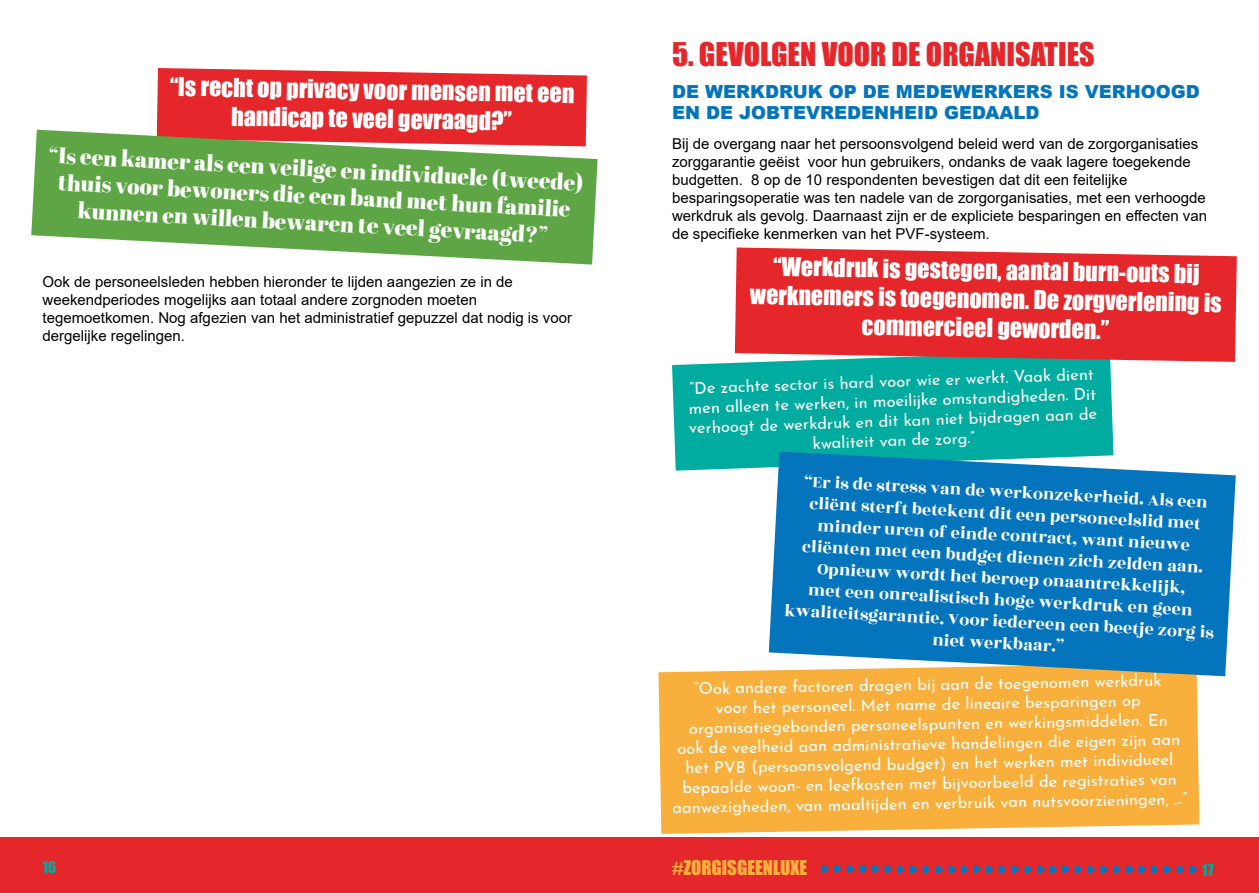
<style>
.page{position:relative;width:1259px;height:893px;background:#fff}
.page>*{position:absolute;margin:0;border:0;box-sizing:border-box;transform-origin:0 0}
.t1{font:30px "Impact";color:#e5272b}
.t2{font:24px/28.8px "Impact";color:#fff;text-align:center}
.t3{font:22.5px/27px "Abril Fatface";color:#fff;text-align:center}
.t4{font:18.75px "Impact";color:#f8af3c}
.t5{font:18px/21.6px "Rozha One";color:#fff;text-align:center}
.t6{font:900 18px/21.6px "Arial";color:#0475bc}
.t7{font:16.5px/19.8px "Josefin Sans";color:#fff;text-align:center}
.t8{font:15px/18px "Arial";color:#000}
.t9{font:15px "Impact";color:#00ac9f}
</style>
<div class="page">
<svg style="left:157px;top:68px;width:430px;height:62px;background:#e63438"></svg>
<svg style="left:31px;top:130px;width:566px;height:135px;background:#80aa5f"></svg>
<div style="left:0;top:838px;width:1259px;height:55px;background:#e5272b"></div>
<div style="left:658px;top:670px;width:542px;height:164px;background:#f8af3c"></div>
<div style="left:672px;top:350px;width:441px;height:121px;background:#00ac9f"></div>
<svg style="left:769px;top:451px;width:466px;height:225px;background:#1d81bc"></svg>
<svg style="left:735px;top:247px;width:501px;height:115px;background:#e1373a"></svg>
<svg style="left:820px;top:865px;width:377px;height:9px"></svg>
<h2 class="t2" style="left:170px;top:71px;width:406px;rotate:1deg">“Is recht op privacy voor mensen met een handicap te veel gevraagd?”</h2>
<h3 class="t3" style="left:49px;top:141px;width:537px;rotate:3deg">“Is een kamer als een veilige en individuele (tweede) thuis voor bewoners die een band met hun familie kunnen en willen bewaren te veel gevraagd?”</h3>
<p class="t8" style="left:43px;top:273px;width:531px">Ook de personeelsleden hebben hieronder te lijden aangezien ze in de weekendperiodes mogelijks aan totaal andere zorgnoden moeten tegemoetkomen. Nog afgezien van het administratief gepuzzel dat nodig is voor dergelijke regelingen.</p>
<h1 class="t1" style="left:672px;top:31px;width:424px">5. GEVOLGEN VOOR DE ORGANISATIES</h1>
<p class="t6" style="left:672px;top:80px;width:529px">DE WERKDRUK OP DE MEDEWERKERS IS VERHOOGD<br>EN DE JOBTEVREDENHEID GEDAALD</p>
<p class="t8" style="left:672px;top:135px;width:536px">Bij de overgang naar het persoonsvolgend beleid werd van de zorgorganisaties zorggarantie geëist voor hun gebruikers, ondanks de vaak lagere toegekende budgetten. 8 op de 10 respondenten bevestigen dat dit een feitelijke besparingsoperatie was ten nadele van de zorgorganisaties, met een verhoogde werkdruk als gevolg. Daarnaast zijn er de expliciete besparingen en effecten van de specifieke kenmerken van het PVF-systeem.</p>
<h2 class="t2" style="left:751px;top:251px;width:473px;rotate:1deg">“Werkdruk is gestegen, aantal burn-outs bij werknemers is toegenomen. De zorgverlening is commercieel geworden.”</h2>
<p class="t7" style="left:687px;top:377px;width:410px;rotate:-2deg">“De zachte sector is hard voor wie er werkt. Vaak dient men alleen te werken, in moeilijke omstandigheden. Dit verhoogt de werkdruk en dit kan niet bijdragen aan de kwaliteit van de zorg.”</p>
<p class="t5" style="left:792px;top:470px;width:431px;rotate:3deg">“Er is de stress van de werkonzekerheid. Als een cliënt sterft betekent dit een personeelslid met minder uren of einde contract, want nieuwe cliënten met een budget dienen zich zelden aan.<br>Opnieuw wordt het beroep onaantrekkelijk,<br>met een onrealistisch hoge werkdruk en geen kwaliteitsgarantie. Voor iedereen een beetje zorg is niet werkbaar.”</p>
<p class="t7" style="left:670px;top:677px;width:516px;rotate:-1deg">“Ook andere factoren dragen bij aan de toegenomen werkdruk<br>voor het personeel. Met name de lineaire besparingen op organisatiegebonden personeelspunten en werkingsmiddelen. En<br>ook de veelheid aan administratieve handelingen die eigen zijn aan het PVB (persoonsvolgend budget) en het werken met individueel bepaalde woon- en leefkosten met bijvoorbeeld de registraties van aanwezigheden, van maaltijden en verbruik van nutsvoorzieningen, ...”</p>
<p class="t4" style="left:672px;top:853px;width:137px">#ZORGISGEENLUXE</p>
<p class="t9" style="left:43px;top:856px;width:15px">16</p>
<p class="t9" style="left:1202px;top:858px;width:13px">17</p>
</div>
